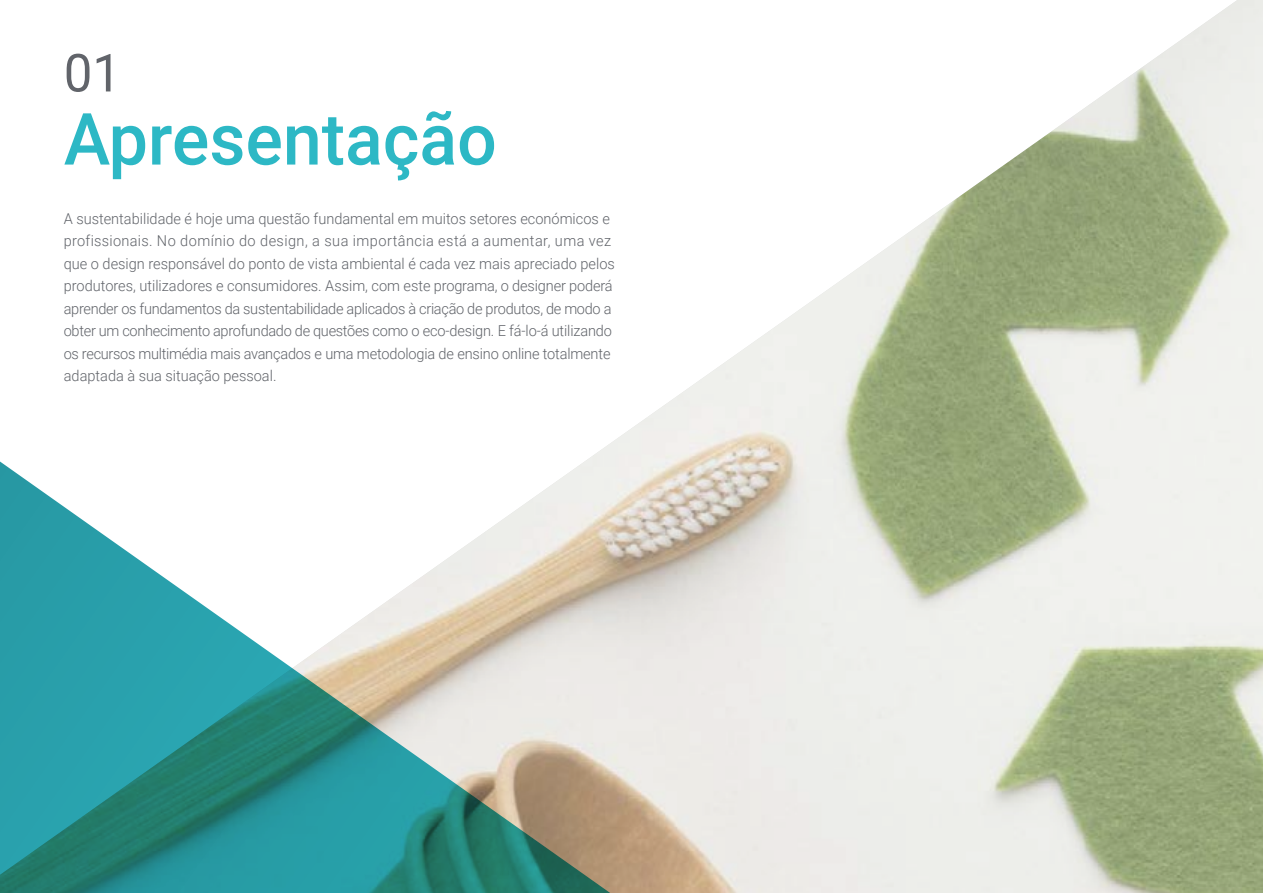
<style>
.page{position:relative;width:1263px;height:893px;background:#fff}
.page>*{position:absolute;margin:0;border:0;box-sizing:border-box;transform-origin:0 0}
.t1{font:500 72px "Roboto";color:#2db8c5}
.t2{font:52.5px "Roboto";color:#61646a}
.t3{font:300 15px/22.5px "Roboto";color:#61646a}
</style>
<div class="page">
<img style="left:607px;top:0;width:656px;height:893px">
<svg style="left:0;top:446px;width:640px;height:447px"></svg>
<h2 class="t2" style="left:64px;top:36px;width:59px">01</h2>
<h1 class="t1" style="left:64px;top:89px;width:435px">Apresentação</h1>
<p class="t3" style="left:64px;top:207px;width:553px">A sustentabilidade é hoje uma questão fundamental em muitos setores económicos e profissionais. No domínio do design, a sua importância está a aumentar, uma vez que o design responsável do ponto de vista ambiental é cada vez mais apreciado pelos produtores, utilizadores e consumidores. Assim, com este programa, o designer poderá aprender os fundamentos da sustentabilidade aplicados à criação de produtos, de modo a obter um conhecimento aprofundado de questões como o eco-design. E fá-lo-á utilizando os recursos multimédia mais avançados e uma metodologia de ensino online totalmente adaptada à sua situação pessoal.</p>
</div>
